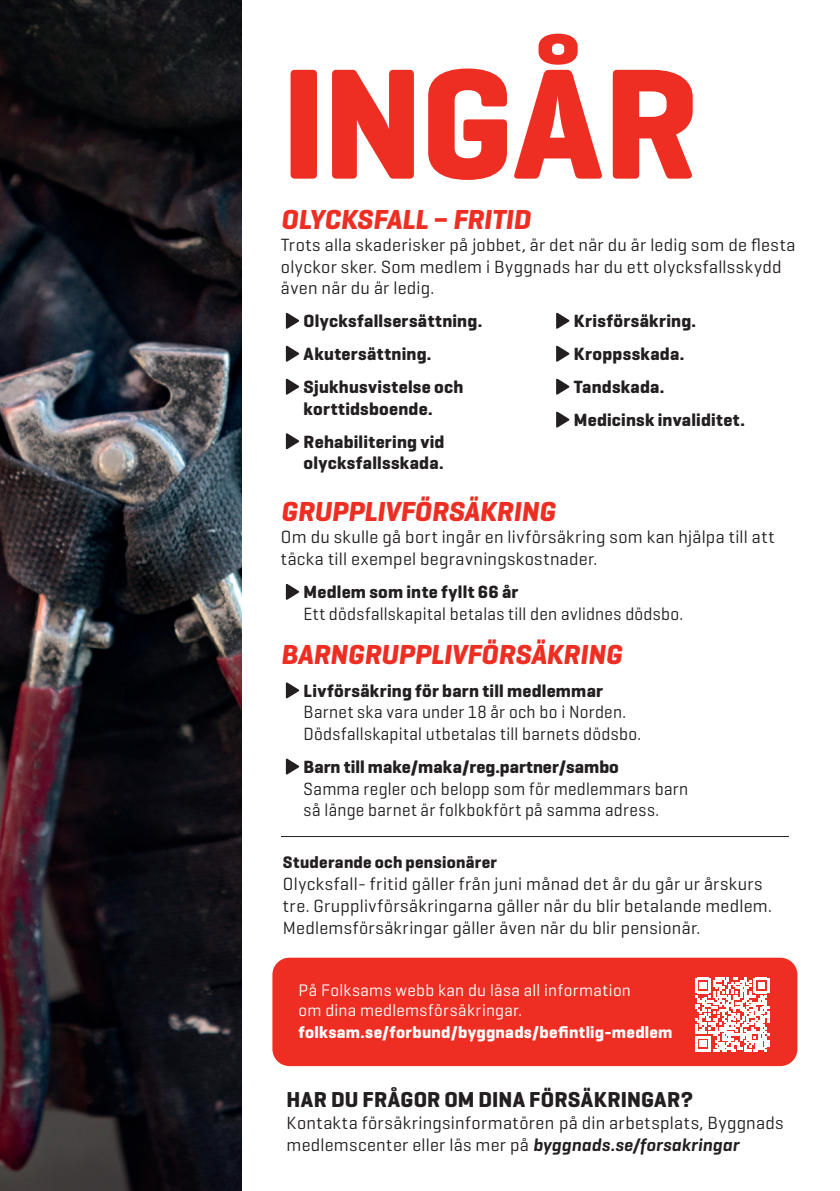
<style>
.page{position:relative;width:840px;height:1191px;background:#fff}
.page>*{position:absolute;margin:0;border:0;box-sizing:border-box;transform-origin:0 0}
.lightrubbe{font:700 160px "Geogrotesque";letter-spacing:-.015em;color:#ee2e22}
.t1{font:700 50px "Geogrotesque Cyr";color:#231f20}
.Underrubrik{font:italic 700 28px "Geogrotesque";letter-spacing:-.005em;color:#ee2e22}
.underrubrik_svart_city_11pt{font:700 22px "Geogrotesque";letter-spacing:.01em;color:#231f20}
.Brödtext_utan_indrag{font:18px/21.6px "Geogrotesque Cyr";letter-spacing:.015em;color:#231f20}
.t2{font:700 18px/21.6px "Geogrotesque Cyr";letter-spacing:.01em;color:#231f20}
.Styckeformat_1{font:18px/21.6px "Geogrotesque Cyr";letter-spacing:.015em;color:#231f20;scale:.95 1}
.underrubrik_svart_city_11pt-2{font:18px/21.6px "Geogrotesque";letter-spacing:.015em;color:#231f20}
.underrubrik_svart_city_11pt-3{font:17px/21px "Geogrotesque Cyr";letter-spacing:.02em;color:#fff}
.underrubrik_svart_city_11pt-4{font:700 17px "Geogrotesque Cyr";letter-spacing:.015em;color:#231f20}
.s1{font-weight:700}
.s2{font-weight:600;font-style:italic}
</style>
<div class="page">
<div style="left:272px;top:957px;width:525px;height:109px;background:#ee2e22;border-radius:17px"></div>
<img style="left:0;top:0;width:241px;height:1191px">
<svg style="left:695px;top:977px;width:73px;height:74px"></svg>
<hr style="left:281px;top:836px;width:507px;height:1px;background:#231f20">
<p class="lightrubbe" style="left:281px;top:24px;width:420px">INGÅR</p>
<p class="Underrubrik" style="left:281px;top:202px;width:251px">OLYCKSFALL – FRITID</p>
<p class="Brödtext_utan_indrag" style="left:281px;top:233px;width:515px">Trots alla skaderisker på jobbet, är det när du är ledig som de flesta olyckor sker. Som medlem i Byggnads har du ett olycksfallsskydd även när du är ledig.</p>
<p class="t1" style="left:281px;top:289px;width:22px">∂</p>
<p class="t2" style="left:303px;top:310px;width:180px">Olycksfallsersättning.</p>
<p class="t1" style="left:281px;top:322px;width:22px">∂</p>
<p class="t2" style="left:303px;top:343px;width:129px">Akutersättning.</p>
<p class="t1" style="left:281px;top:355px;width:22px">∂</p>
<p class="t2" style="left:303px;top:376px;width:161px">Sjukhusvistelse och korttidsboende.</p>
<p class="t1" style="left:281px;top:409px;width:22px">∂</p>
<p class="t2" style="left:303px;top:430px;width:142px">Rehabilitering vid olycksfallsskada.</p>
<p class="t1" style="left:551px;top:289px;width:22px">∂</p>
<p class="t2" style="left:573px;top:310px;width:124px">Krisförsäkring.</p>
<p class="t1" style="left:551px;top:322px;width:22px">∂</p>
<p class="t2" style="left:573px;top:343px;width:112px">Kroppsskada.</p>
<p class="t1" style="left:551px;top:355px;width:22px">∂</p>
<p class="t2" style="left:573px;top:376px;width:92px">Tandskada.</p>
<p class="t1" style="left:551px;top:388px;width:22px">∂</p>
<p class="t2" style="left:573px;top:409px;width:172px">Medicinsk invaliditet.</p>
<p class="Underrubrik" style="left:281px;top:494px;width:275px">GRUPPLIVFÖRSÄKRING</p>
<p class="Brödtext_utan_indrag" style="left:281px;top:525px;width:494px">Om du skulle gå bort ingår en livförsäkring som kan hjälpa till att täcka till exempel begravningskostnader.</p>
<p class="t1" style="left:281px;top:560px;width:22px">∂</p>
<p class="t2" style="left:303px;top:581px;width:216px">Medlem som inte fyllt 66 år</p>
<p class="Styckeformat_1" style="left:303px;top:602px;width:401px">Ett dödsfallskapital betalas till den avlidnes dödsbo.</p>
<p class="Underrubrik" style="left:281px;top:637px;width:342px">BARNGRUPPLIVFÖRSÄKRING</p>
<p class="t1" style="left:281px;top:658px;width:22px">∂</p>
<p class="t2" style="left:303px;top:680px;width:301px">Livförsäkring för barn till medlemmar</p>
<p class="Styckeformat_1" style="left:303px;top:701px;width:340px">Barnet ska vara under 18 år och bo i Norden.</p>
<p class="Styckeformat_1" style="left:303px;top:722px;width:356px">Dödsfallskapital utbetalas till barnets dödsbo.</p>
<p class="t1" style="left:281px;top:734px;width:22px">∂</p>
<p class="t2" style="left:303px;top:756px;width:316px">Barn till make/maka/reg.partner/sambo</p>
<p class="Styckeformat_1" style="left:303px;top:777px;width:406px">Samma regler och belopp som för medlemmars barn så länge barnet är folkbokfört på samma adress.</p>
<p class="underrubrik_svart_city_11pt-4" style="left:283px;top:851px;width:215px">Studerande och pensionärer</p>
<p class="Brödtext_utan_indrag" style="left:283px;top:872px;width:490px">Olycksfall- fritid gäller från juni månad det år du går ur årskurs tre. Grupplivförsäkringarna gäller när du blir betalande medlem.</p>
<p class="Brödtext_utan_indrag" style="left:283px;top:916px;width:418px">Medlemsförsäkringar gäller även när du blir pensionär.</p>
<p class="underrubrik_svart_city_11pt-3" style="left:298px;top:978px;width:375px">På Folksams webb kan du läsa all information<br>om dina medlemsförsäkringar. <span class="s1">folksam.se/forbund/byggnads/befintlig-medlem</span></p>
<p class="underrubrik_svart_city_11pt" style="left:286px;top:1086px;width:408px">HAR DU FRÅGOR OM DINA FÖRSÄKRINGAR?</p>
<p class="underrubrik_svart_city_11pt-2" style="left:286px;top:1111px;width:498px">Kontakta försäkringsinformatören på din arbetsplats, Byggnads medlemscenter eller läs mer på <span class="s2">byggnads.se/forsakringar</span></p>
</div>
